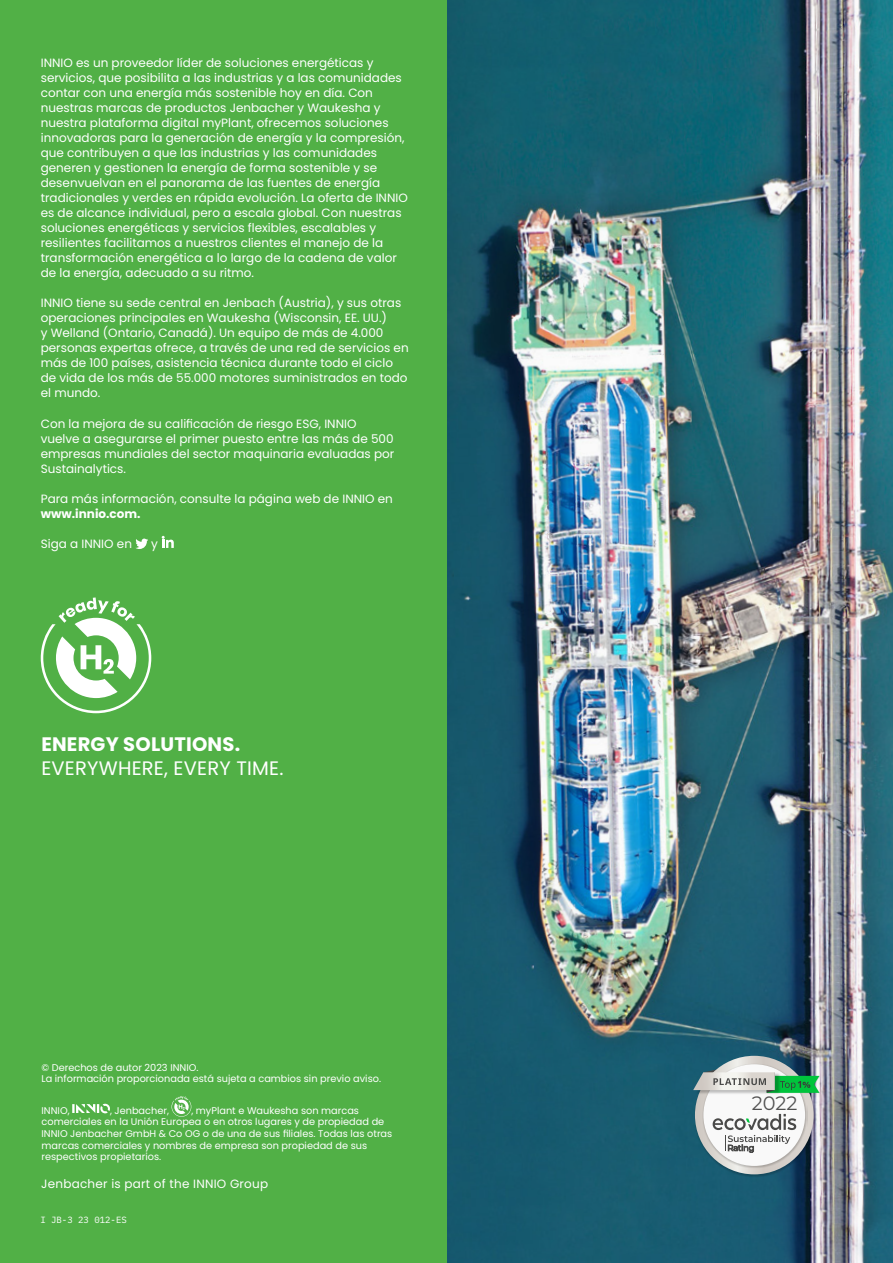
<style>
.page{position:relative;width:893px;height:1263px;background:#fff}
.page>*{position:absolute;margin:0;border:0;box-sizing:border-box;transform-origin:0 0}
.t1{font:19.5px "Poppins";letter-spacing:.01em;color:#fff}
.t2{font:700 19.5px "Poppins";letter-spacing:.01em;color:#fff}
.t3{font:19.35px "Montserrat";color:#515151}
.t4{font:12px/15px "Poppins";color:#fff}
.t5{font:12px "Poppins";letter-spacing:.02em;color:#fff}
.t6{font:700 12px "Poppins";color:#fff}
.t7{font:9.75px/11.7px "Poppins";color:#fff}
.t8{font:9px "IBM Plex Mono";color:#fff}
</style>
<div class="page">
<img style="left:446px;top:0;width:447px;height:1263px">
<img style="left:693px;top:1054px;width:123px;height:123px">
<svg style="left:695px;top:1056px;width:118px;height:118px"></svg>
<img style="left:702px;top:1063px;width:105px;height:105px">
<div style="left:703px;top:1064px;width:102px;height:102px;background:#f9f9f9;border-radius:50%"></div>
<svg style="left:713px;top:1114px;width:83px;height:38px"></svg>
<img style="left:694px;top:1093px;width:86px;height:2px">
<svg style="left:693px;top:1069px;width:127px;height:24px"></svg>
<div style="left:0;top:0;width:446px;height:1263px;background:#51b046"></div>
<svg style="left:135px;top:539px;width:13px;height:10px"></svg>
<svg style="left:162px;top:536px;width:12px;height:12px"></svg>
<svg style="left:72px;top:1104px;width:38px;height:9px"></svg>
<svg style="left:172px;top:1096px;width:19px;height:21px"></svg>
<svg style="left:41px;top:597px;width:110px;height:116px"></svg>
<p class="t4" style="left:41px;top:55px;width:369px">INNIO es un proveedor líder de soluciones energéticas y servicios, que posibilita a las industrias y a las comunidades contar con una energía más sostenible hoy en día. Con nuestras marcas de productos Jenbacher y Waukesha y nuestra plataforma digital myPlant, ofrecemos soluciones innovadoras para la generación de energía y la compresión, que contribuyen a que las industrias y las comunidades generen y gestionen la energía de forma sostenible y se desenvuelvan en el panorama de las fuentes de energía tradicionales y verdes en rápida evolución. La oferta de INNIO es de alcance individual, pero a escala global. Con nuestras soluciones energéticas y servicios flexibles, escalables y resilientes facilitamos a nuestros clientes el manejo de la transformación energética a lo largo de la cadena de valor de la energía, adecuado a su ritmo.</p>
<p class="t4" style="left:41px;top:295px;width:369px">INNIO tiene su sede central en Jenbach (Austria), y sus otras operaciones principales en Waukesha (Wisconsin, EE. UU.)<br>y Welland (Ontario, Canadá). Un equipo de más de 4.000 personas expertas ofrece, a través de una red de servicios en más de 100 países, asistencia técnica durante todo el ciclo de vida de los más de 55.000 motores suministrados en todo el mundo.</p>
<p class="t4" style="left:41px;top:416px;width:355px">Con la mejora de su calificación de riesgo ESG, INNIO vuelve a asegurarse el primer puesto entre las más de 500 empresas mundiales del sector maquinaria evaluadas por Sustainalytics.</p>
<p class="t4" style="left:41px;top:491px;width:354px">Para más información, consulte la página web de INNIO en</p>
<p class="t6" style="left:41px;top:507px;width:101px">www.innio.com.</p>
<p class="t4" style="left:41px;top:536px;width:93px">Siga a INNIO en</p>
<p class="t4" style="left:151px;top:536px;width:8px">y</p>
<h1 class="t2" style="left:41px;top:733px;width:200px">ENERGY SOLUTIONS.</h1>
<h1 class="t1" style="left:41px;top:757px;width:244px">EVERYWHERE, EVERY TIME.</h1>
<p class="t7" style="left:42px;top:1061px;width:341px">© Derechos de autor 2023 INNIO.<br>La información proporcionada está sujeta a cambios sin previo aviso.</p>
<p class="t7" style="left:42px;top:1104px;width:30px">INNIO,</p>
<p class="t7" style="left:110px;top:1104px;width:60px">, Jenbacher,</p>
<p class="t7" style="left:42px;top:1104px;width:352px;text-indent:150px">, myPlant e Waukesha son marcas comerciales en la Unión Europea o en otros lugares y de propiedad de INNIO Jenbacher GmbH &amp; Co OG o de una de sus filiales. Todas las otras marcas comerciales y nombres de empresa son propiedad de sus respectivos propietarios.</p>
<p class="t5" style="left:41px;top:1177px;width:229px">Jenbacher is part of the INNIO Group</p>
<p class="t8" style="left:40px;top:1213px;width:88px">I JB-3 23 012-ES</p>
<h2 class="t3" style="left:752px;top:1090px;width:47px">2022</h2>
</div>
